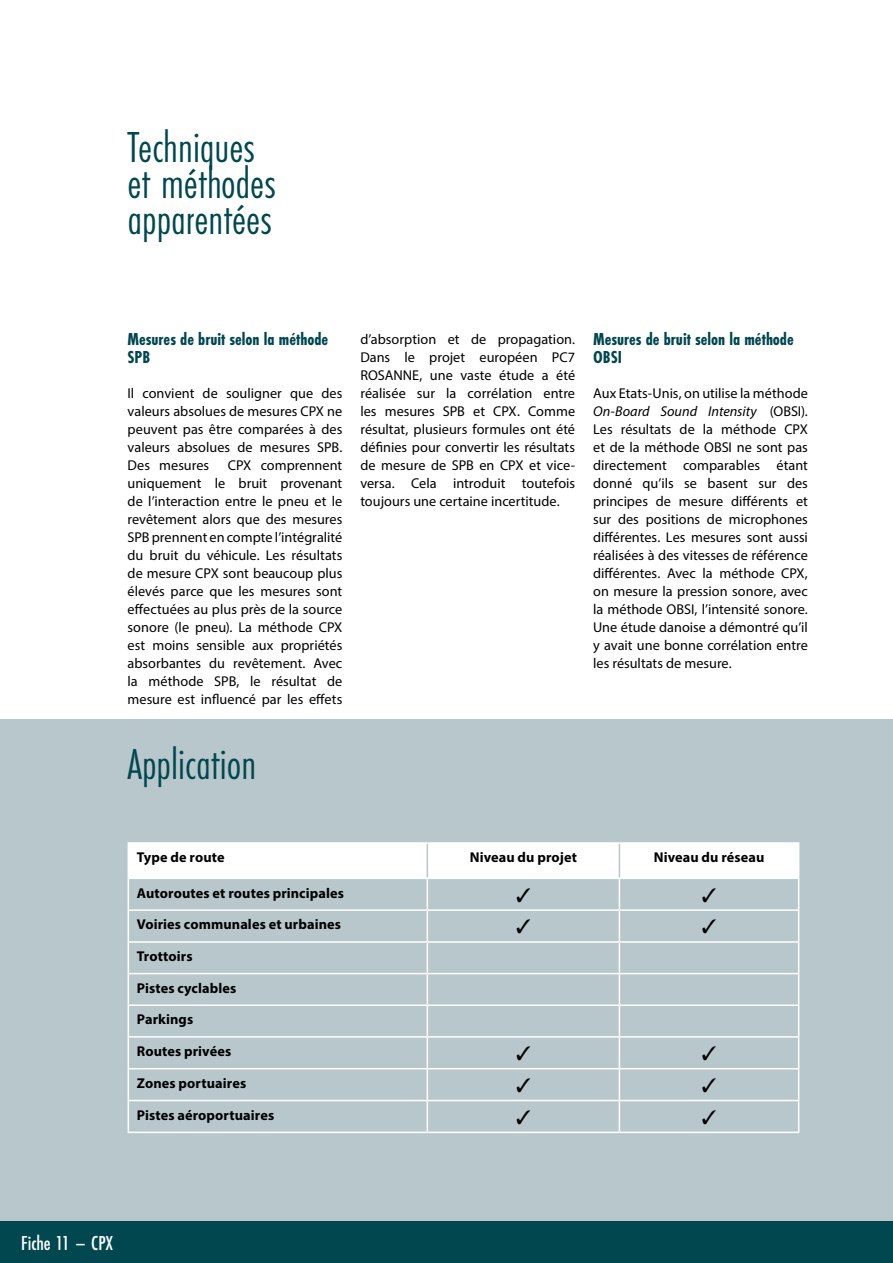
<style>
.page{position:relative;width:893px;height:1263px;background:#fff}
.page>*{position:absolute;margin:0;border:0;box-sizing:border-box;transform-origin:0 0}
.t1{font:45px/36px "Futura PT Cond";color:#00474f}
.t2{font:500 21px "Futura PT Cond";color:#fff}
.t3{font:700 18px/18px "Futura PT Cond";color:#00474f}
.t4{font:14.25px/18px "Myriad Pro";color:#000;text-align:justify}
.t5{font:700 14.25px "Myriad Pro";letter-spacing:.01em;color:#000}
.s1{font-style:italic}
</style>
<div class="page">
<div style="left:0;top:1220px;width:893px;height:43px;background:#00474f"></div>
<div style="left:0;top:719px;width:893px;height:501px;background:#b8c7cc"></div>
<div style="left:129px;top:844px;width:669px;height:33px;background:#fff"></div>
<hr style="left:427px;top:844px;width:1px;height:33px;background:#b8c7cc">
<hr style="left:619px;top:844px;width:1px;height:33px;background:#b8c7cc">
<hr style="left:128px;top:842px;width:299px;height:2px;background:#fff">
<hr style="left:128px;top:844px;width:1px;height:33px;background:#fff">
<hr style="left:427px;top:842px;width:192px;height:2px;background:#fff">
<hr style="left:619px;top:842px;width:180px;height:2px;background:#fff">
<hr style="left:798px;top:844px;width:1px;height:33px;background:#fff">
<hr style="left:128px;top:877px;width:299px;height:2px;background:#fff">
<hr style="left:128px;top:879px;width:1px;height:30px;background:#fff">
<hr style="left:427px;top:877px;width:192px;height:2px;background:#fff">
<hr style="left:427px;top:879px;width:1px;height:30px;background:#fff">
<hr style="left:619px;top:877px;width:180px;height:2px;background:#fff">
<hr style="left:619px;top:879px;width:1px;height:30px;background:#fff">
<hr style="left:798px;top:879px;width:1px;height:30px;background:#fff">
<hr style="left:128px;top:909px;width:299px;height:2px;background:#fff">
<hr style="left:128px;top:911px;width:1px;height:30px;background:#fff">
<hr style="left:427px;top:909px;width:192px;height:2px;background:#fff">
<hr style="left:427px;top:911px;width:1px;height:30px;background:#fff">
<hr style="left:619px;top:909px;width:180px;height:2px;background:#fff">
<hr style="left:619px;top:911px;width:1px;height:30px;background:#fff">
<hr style="left:798px;top:911px;width:1px;height:30px;background:#fff">
<hr style="left:128px;top:941px;width:299px;height:2px;background:#fff">
<hr style="left:128px;top:943px;width:1px;height:30px;background:#fff">
<hr style="left:427px;top:941px;width:192px;height:2px;background:#fff">
<hr style="left:427px;top:943px;width:1px;height:30px;background:#fff">
<hr style="left:619px;top:941px;width:180px;height:2px;background:#fff">
<hr style="left:619px;top:943px;width:1px;height:30px;background:#fff">
<hr style="left:798px;top:943px;width:1px;height:30px;background:#fff">
<hr style="left:128px;top:973px;width:299px;height:1px;background:#fff">
<hr style="left:128px;top:974px;width:1px;height:30px;background:#fff">
<hr style="left:427px;top:973px;width:192px;height:1px;background:#fff">
<hr style="left:427px;top:974px;width:1px;height:30px;background:#fff">
<hr style="left:619px;top:973px;width:180px;height:1px;background:#fff">
<hr style="left:619px;top:974px;width:1px;height:30px;background:#fff">
<hr style="left:798px;top:974px;width:1px;height:30px;background:#fff">
<hr style="left:128px;top:1004px;width:299px;height:2px;background:#fff">
<hr style="left:128px;top:1006px;width:1px;height:30px;background:#fff">
<hr style="left:427px;top:1004px;width:192px;height:2px;background:#fff">
<hr style="left:427px;top:1006px;width:1px;height:30px;background:#fff">
<hr style="left:619px;top:1004px;width:180px;height:2px;background:#fff">
<hr style="left:619px;top:1006px;width:1px;height:30px;background:#fff">
<hr style="left:798px;top:1006px;width:1px;height:30px;background:#fff">
<hr style="left:128px;top:1036px;width:299px;height:2px;background:#fff">
<hr style="left:128px;top:1038px;width:1px;height:30px;background:#fff">
<hr style="left:427px;top:1036px;width:192px;height:2px;background:#fff">
<hr style="left:427px;top:1038px;width:1px;height:30px;background:#fff">
<hr style="left:619px;top:1036px;width:180px;height:2px;background:#fff">
<hr style="left:619px;top:1038px;width:1px;height:30px;background:#fff">
<hr style="left:798px;top:1038px;width:1px;height:30px;background:#fff">
<hr style="left:128px;top:1068px;width:299px;height:1px;background:#fff">
<hr style="left:128px;top:1069px;width:1px;height:31px;background:#fff">
<hr style="left:427px;top:1068px;width:192px;height:1px;background:#fff">
<hr style="left:427px;top:1069px;width:1px;height:31px;background:#fff">
<hr style="left:619px;top:1068px;width:180px;height:1px;background:#fff">
<hr style="left:619px;top:1069px;width:1px;height:31px;background:#fff">
<hr style="left:798px;top:1069px;width:1px;height:31px;background:#fff">
<hr style="left:128px;top:1100px;width:299px;height:1px;background:#fff">
<hr style="left:128px;top:1101px;width:1px;height:30px;background:#fff">
<hr style="left:427px;top:1100px;width:192px;height:1px;background:#fff">
<hr style="left:427px;top:1101px;width:1px;height:30px;background:#fff">
<hr style="left:619px;top:1100px;width:180px;height:1px;background:#fff">
<hr style="left:619px;top:1101px;width:1px;height:30px;background:#fff">
<hr style="left:798px;top:1101px;width:1px;height:30px;background:#fff">
<hr style="left:427px;top:1131px;width:192px;height:2px;background:#fff">
<hr style="left:619px;top:1131px;width:180px;height:2px;background:#fff">
<hr style="left:128px;top:1131px;width:299px;height:2px;background:#fff">
<h1 class="t1" style="left:128px;top:129px;width:150px">Techniques et méthodes apparentées</h1>
<p class="t3" style="left:128px;top:330px;width:202px">Mesures de bruit selon la méthode<br>SPB</p>
<p class="t4" style="left:128px;top:384px;width:216px">Il convient de souligner que des valeurs absolues de mesures CPX ne peuvent pas être comparées à des valeurs absolues de mesures SPB.<br>Des mesures</p>
<p class="t4" style="left:128px;top:456px;width:216px;text-indent:100px">CPX comprennent uniquement le bruit provenant de l’interaction entre le pneu et le revêtement alors que des mesures SPB prennent en compte l’intégralité du bruit du véhicule. Les résultats de mesure CPX sont beaucoup plus élevés parce que les mesures sont effectuées au plus près de la source sonore (le pneu). La méthode CPX est moins sensible aux propriétés absorbantes du revêtement. Avec la méthode SPB, le résultat de mesure est influencé par les effets</p>
<h1 class="t1" style="left:128px;top:746px;width:130px">Application</h1>
<p class="t4" style="left:360px;top:330px;width:216px">d’absorption et de propagation.<br>Dans le projet européen PC7<br>ROSANNE, une vaste étude a été réalisée sur la corrélation entre les mesures SPB et CPX. Comme résultat, plusieurs formules ont été définies pour convertir les résultats de mesure de SPB en CPX et vice&shy;versa. Cela introduit toutefois toujours une certaine incertitude.</p>
<p class="t3" style="left:593px;top:330px;width:202px">Mesures de bruit selon la méthode<br>OBSI</p>
<p class="t4" style="left:593px;top:384px;width:216px">Aux Etats-Unis, on utilise la méthode <span class="s1">On-Board Sound Intensity</span> (OBSI).<br>Les résultats de la méthode CPX et de la méthode OBSI ne sont pas directement comparables étant donné qu’ils se basent sur des principes de mesure différents et sur des positions de microphones différentes. Les mesures sont aussi réalisées à des vitesses de référence différentes. Avec la méthode CPX, on mesure la pression sonore, avec la méthode OBSI, l’intensité sonore.<br>Une étude danoise a démontré qu’il y avait une bonne corrélation entre les résultats de mesure.</p>
<p class="t5" style="left:137px;top:848px;width:89px">Type de route</p>
<p class="t5" style="left:470px;top:848px;width:109px">Niveau du projet</p>
<p class="t5" style="left:654px;top:848px;width:112px">Niveau du réseau</p>
<p class="t5" style="left:137px;top:883px;width:209px">Autoroutes et routes principales</p>
<p class="t5" style="left:137px;top:915px;width:206px">Voiries communales et urbaines</p>
<p class="t5" style="left:137px;top:947px;width:57px">Trottoirs</p>
<p class="t5" style="left:137px;top:979px;width:101px">Pistes cyclables</p>
<p class="t5" style="left:137px;top:1010px;width:58px">Parkings</p>
<p class="t5" style="left:137px;top:1042px;width:96px">Routes privées</p>
<p class="t5" style="left:137px;top:1074px;width:111px">Zones portuaires</p>
<p class="t5" style="left:137px;top:1105px;width:139px">Pistes aéroportuaires</p>
<h2 class="t2" style="left:21px;top:1231px;width:93px">Fiche 11 – CPX</h2>
</div>
